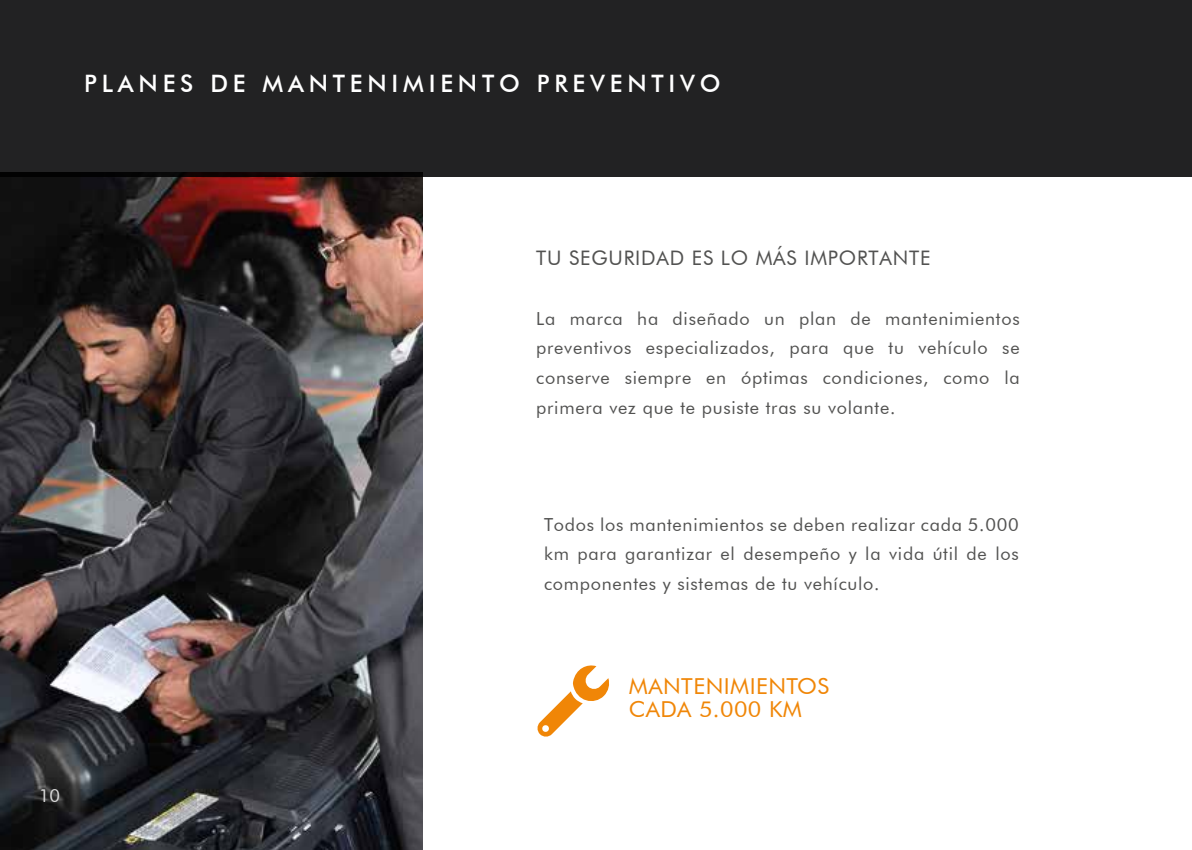
<style>
.page{position:relative;width:1192px;height:850px;background:#fff}
.page>*{position:absolute;margin:0;border:0;box-sizing:border-box;transform-origin:0 0}
.t1{font:500 24px "Futura BT";letter-spacing:.2em;color:#fff}
.t2{font:22px/23px "Futura BT";letter-spacing:.02em;color:#f08607;scale:1.04 1}
.t3{font:20px "Futura BT";letter-spacing:.04em;color:#525251}
.t4{font:18px/29.6px "Futura BT";letter-spacing:.04em;color:#525251;text-align:justify}
.t5{font:18px "Futura BT";color:#dadada}
</style>
<div class="page">
<img style="left:0;top:177px;width:423px;height:672px">
<div style="left:0;top:0;width:1191px;height:177px;background:#222223"></div>
<svg style="left:537px;top:665px;width:72px;height:72px"></svg>
<h1 class="t1" style="left:84px;top:68px;width:637px">PLANES DE MANTENIMIENTO PREVENTIVO</h1>
<p class="t5" style="left:39px;top:784px;width:23px">10</p>
<p class="t3" style="left:536px;top:246px;width:396px">TU SEGURIDAD ES LO MÁS IMPORTANTE</p>
<p class="t4" style="left:536px;top:303px;width:485px">La marca ha diseñado un plan de mantenimientos preventivos especializados, para que tu vehículo se conserve siempre en óptimas condiciones, como la primera vez que te pusiste tras su volante.</p>
<p class="t4" style="left:544px;top:509px;width:476px">Todos los mantenimientos se deben realizar cada 5.000 km para garantizar el desempeño y la vida útil de los componentes y sistemas de tu vehículo.</p>
<p class="t2" style="left:628px;top:674px;width:194px">MANTENIMIENTOS<br>CADA 5.000 KM</p>
</div>
